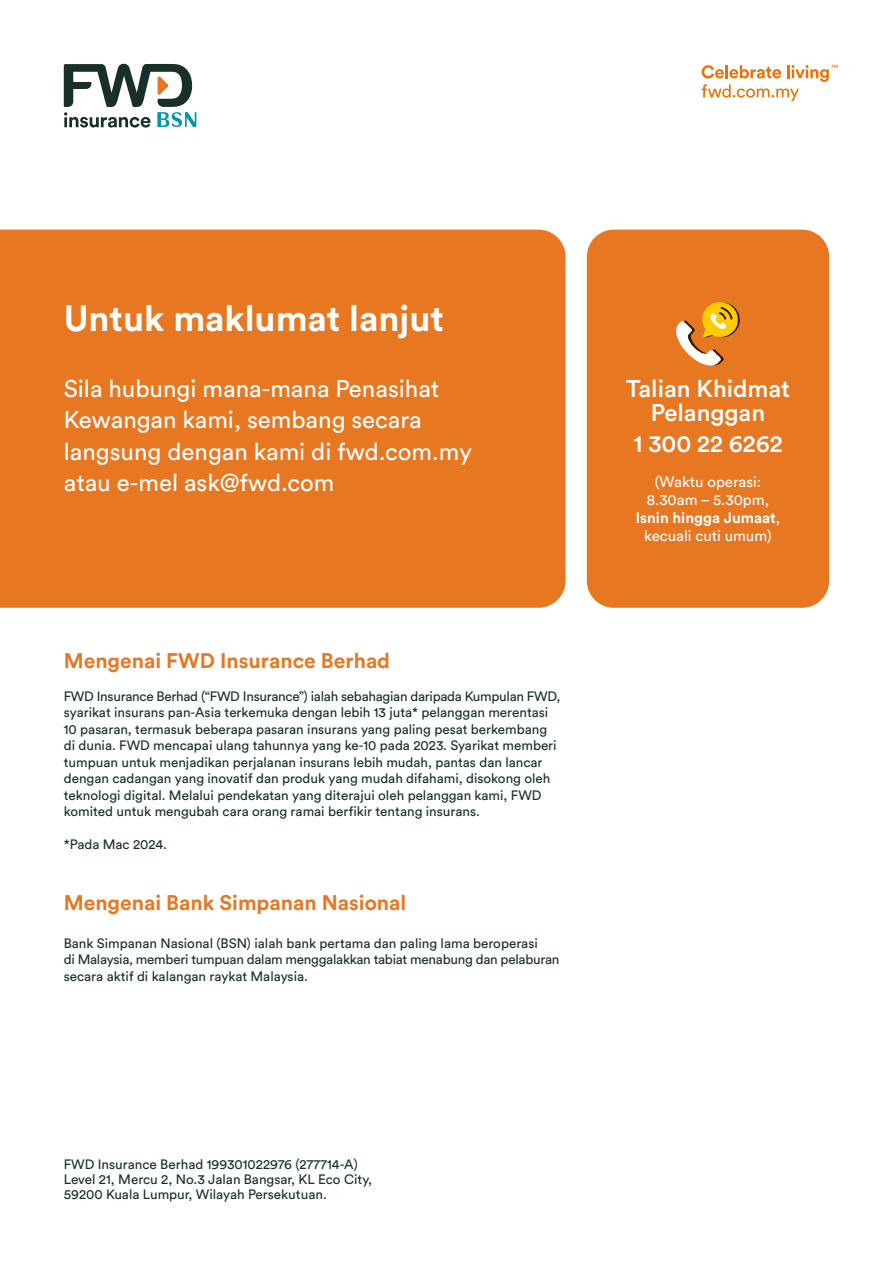
<style>
.page{position:relative;width:893px;height:1263px;background:#fff}
.page>*{position:absolute;margin:0;border:0;box-sizing:border-box;transform-origin:0 0}
.t1{font:700 36px "FWD Circular";color:#fff}
.t2{font:24px/31.5px "FWD Circular";color:#fff}
.t3{font:500 24px/24px "FWD Circular";color:#fff;text-align:center}
.t4{font:700 21px "FWD Circular";color:#e87722}
.t5{font:15px/18px "FWD Circular";color:#fff;text-align:center}
.t6{font:13.5px/16.5px "FWD Circular";color:#183028}
.s1{font-weight:700}
</style>
<div class="page">
<div style="left:0;top:230px;width:566px;height:378px;background:#e87722"></div>
<div style="left:587px;top:230px;width:242px;height:378px;background:#e87722;border-radius:27px"></div>
<svg style="left:64px;top:64px;width:132px;height:64px"></svg>
<svg style="left:676px;top:302px;width:64px;height:64px"></svg>
<svg style="left:702px;top:65px;width:135px;height:36px"></svg>
<h1 class="t1" style="left:64px;top:294px;width:382px">Untuk maklumat lanjut</h1>
<h2 class="t2" style="left:64px;top:372px;width:410px">Sila hubungi mana-mana Penasihat<br>Kewangan kami, sembang secara langsung dengan kami di fwd.com.my atau e-mel ask@fwd.com</h2>
<h2 class="t3" style="left:626px;top:375px;width:165px">Talian Khidmat<br>Pelanggan</h2>
<h2 class="t3" style="left:633px;top:431px;width:151px">1 300 22 6262</h2>
<p class="t5" style="left:636px;top:472px;width:146px">(Waktu operasi:<br>8.30am – 5.30pm,<br><span class="s1">Isnin hingga Jumaat</span>, kecuali cuti umum)</p>
<h3 class="t4" style="left:64px;top:646px;width:328px">Mengenai FWD Insurance Berhad</h3>
<p class="t6" style="left:64px;top:687px;width:498px">FWD Insurance Berhad (“FWD Insurance”) ialah sebahagian daripada Kumpulan FWD, syarikat insurans pan-Asia terkemuka dengan lebih 13 juta* pelanggan merentasi 10 pasaran, termasuk beberapa pasaran insurans yang paling pesat berkembang di dunia. FWD mencapai ulang tahunnya yang ke-10 pada 2023. Syarikat memberi tumpuan untuk menjadikan perjalanan insurans lebih mudah, pantas dan lancar dengan cadangan yang inovatif dan produk yang mudah difahami, disokong oleh teknologi digital. Melalui pendekatan yang diterajui oleh pelanggan kami, FWD komited untuk mengubah cara orang ramai berfikir tentang insurans.</p>
<p class="t6" style="left:64px;top:835px;width:105px">*Pada Mac 2024.</p>
<h3 class="t4" style="left:64px;top:888px;width:344px">Mengenai Bank Simpanan Nasional</h3>
<p class="t6" style="left:64px;top:934px;width:497px">Bank Simpanan Nasional (BSN) ialah bank pertama dan paling lama beroperasi<br>di Malaysia, memberi tumpuan dalam menggalakkan tabiat menabung dan pelaburan secara aktif di kalangan raykat Malaysia.</p>
<p class="t6" style="left:64px;top:1156px;width:310px;line-height:15px">FWD Insurance Berhad 199301022976 (277714-A)<br>Level 21, Mercu 2, No.3 Jalan Bangsar, KL Eco City,<br>59200 Kuala Lumpur, Wilayah Persekutuan.</p>
</div>
